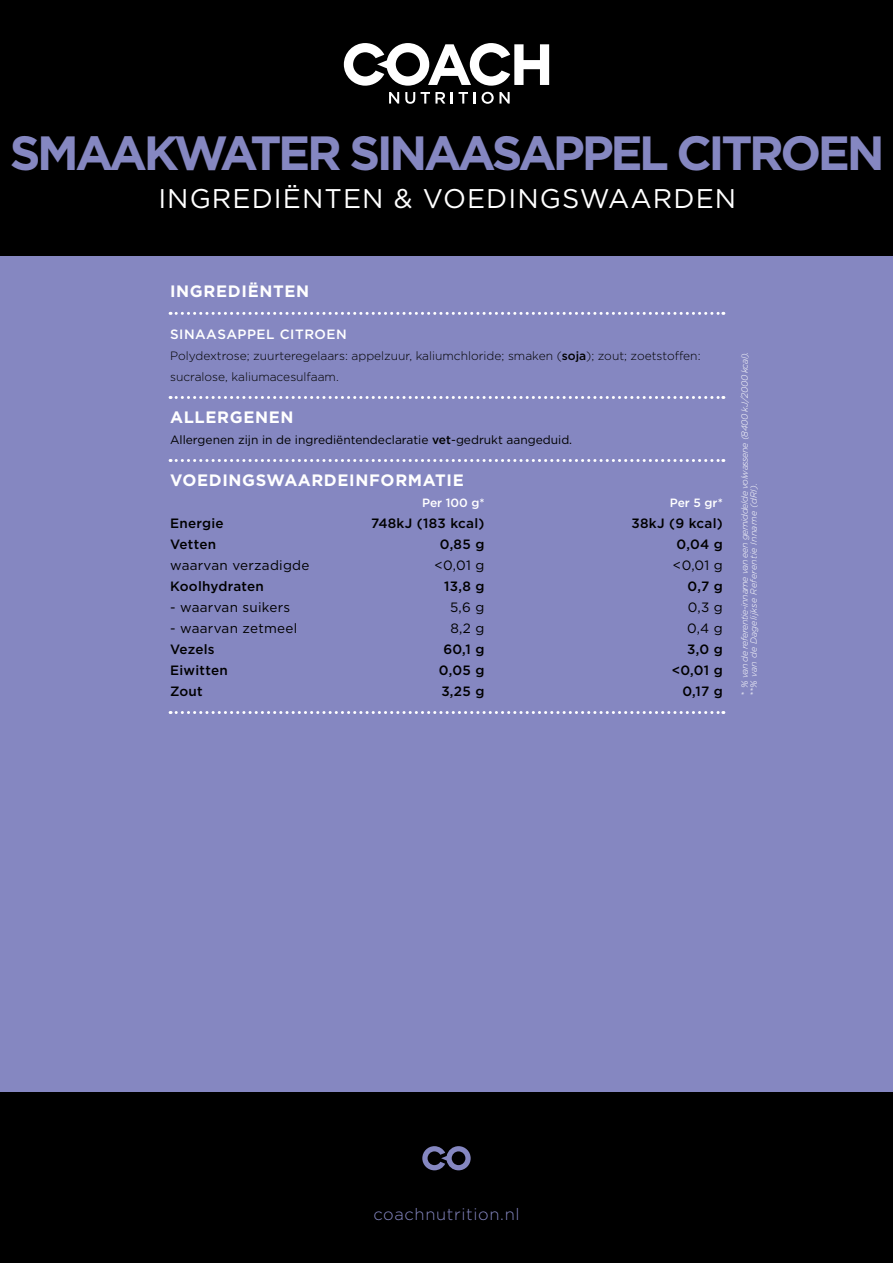
<style>
.page{position:relative;width:893px;height:1263px;background:#fff}
.page>*{position:absolute;margin:0;border:0;box-sizing:border-box;transform-origin:0 0}
.t1{font:700 48px "Gotham";letter-spacing:-.07em;color:#8587c1}
.t2{font:27px "Gotham";letter-spacing:.04em;color:#fff}
.SUBKOPJE{font:700 16.5px "Gotham";letter-spacing:.04em;color:#fff}
.t3{font:300 16.5px "Gotham";letter-spacing:.04em;color:#8587c1}
.INGREDIENTEN{font:500 13.5px "Gotham";letter-spacing:.02em;color:#000}
.INGREDIENTEN-2{font:13.5px "Gotham";letter-spacing:.02em;color:#000}
.SUBKOPJE-2{font:500 13.5px "Gotham";letter-spacing:.04em;color:#fff}
.PLATTE_TEKST{font:300 12px/21px "Gotham";color:#000}
.SUBKOPJE-3{font:12px "Gotham";color:#000}
.INGREDIENTEN-3{font:500 12px "Gotham";color:#fff}
.INGREDIENTEN-4{font:italic 300 9px "Gotham";letter-spacing:-.04em;color:#fff}
.INGREDIENTEN-5{font:italic 300 9px "Gotham";letter-spacing:.02em;color:#fff}
.s1{font-weight:500}
</style>
<div class="page">
<div style="left:0;top:120px;width:893px;height:977px;background:#8587c1"></div>
<div style="left:0;top:1093px;width:893px;height:170px;background:#000"></div>
<div style="left:0;top:0;width:893px;height:255px;background:#000"></div>
<svg style="left:344px;top:43px;width:205px;height:43px"></svg>
<svg style="left:389px;top:92px;width:10px;height:12px"></svg>
<svg style="left:405px;top:92px;width:10px;height:12px"></svg>
<svg style="left:421px;top:92px;width:24px;height:12px"></svg>
<svg style="left:451px;top:92px;width:2px;height:12px"></svg>
<svg style="left:459px;top:92px;width:9px;height:12px"></svg>
<svg style="left:474px;top:92px;width:2px;height:12px"></svg>
<svg style="left:482px;top:92px;width:28px;height:12px"></svg>
<svg style="left:422px;top:1146px;width:49px;height:24px"></svg>
<svg style="left:170px;top:711px;width:554px;height:3px"></svg>
<svg style="left:170px;top:396px;width:554px;height:3px"></svg>
<svg style="left:170px;top:459px;width:554px;height:3px"></svg>
<svg style="left:170px;top:312px;width:554px;height:3px"></svg>
<p class="t1" style="left:10px;top:124px;width:876px">SMAAKWATER SINAASAPPEL CITROEN</p>
<p class="t2" style="left:158px;top:182px;width:579px">INGREDIËNTEN &amp; VOEDINGSWAARDEN</p>
<p class="SUBKOPJE" style="left:170px;top:281px;width:141px">INGREDIËNTEN</p>
<p class="SUBKOPJE-2" style="left:170px;top:326px;width:178px">SINAASAPPEL CITROEN</p>
<p class="PLATTE_TEKST" style="left:170px;top:345px;width:532px">Polydextrose; zuurteregelaars: appelzuur, kaliumchloride; smaken (<span class="s1">soja</span>); zout; zoetstoffen: sucralose, kaliumacesulfaam.</p>
<p class="SUBKOPJE" style="left:170px;top:407px;width:125px">ALLERGENEN</p>
<p class="SUBKOPJE-3" style="left:170px;top:433px;width:404px">Allergenen zijn in de ingrediëntendeclaratie <span class="s1">vet</span>-gedrukt aangeduid.</p>
<p class="SUBKOPJE" style="left:170px;top:470px;width:295px">VOEDINGSWAARDEINFORMATIE</p>
<p class="INGREDIENTEN-3" style="left:422px;top:496px;width:64px">Per 100 g*</p>
<p class="INGREDIENTEN-3" style="left:670px;top:496px;width:55px">Per 5 gr*</p>
<p class="INGREDIENTEN" style="left:170px;top:515px;width:55px">Energie</p>
<p class="INGREDIENTEN" style="left:371px;top:515px;width:115px">748kJ (183 kcal)</p>
<p class="INGREDIENTEN" style="left:631px;top:515px;width:93px">38kJ (9 kcal)</p>
<p class="INGREDIENTEN" style="left:170px;top:536px;width:48px">Vetten</p>
<p class="INGREDIENTEN" style="left:440px;top:536px;width:46px">0,85 g</p>
<p class="INGREDIENTEN" style="left:677px;top:536px;width:48px">0,04 g</p>
<p class="INGREDIENTEN-2" style="left:170px;top:557px;width:141px">waarvan verzadigde</p>
<p class="INGREDIENTEN-2" style="left:435px;top:557px;width:51px">&lt;0,01 g</p>
<p class="INGREDIENTEN-2" style="left:673px;top:557px;width:51px">&lt;0,01 g</p>
<p class="INGREDIENTEN" style="left:170px;top:578px;width:95px">Koolhydraten</p>
<p class="INGREDIENTEN" style="left:444px;top:578px;width:42px">13,8 g</p>
<p class="INGREDIENTEN" style="left:688px;top:578px;width:37px">0,7 g</p>
<p class="INGREDIENTEN-2" style="left:170px;top:599px;width:122px">- waarvan suikers</p>
<p class="INGREDIENTEN-2" style="left:450px;top:599px;width:36px">5,6 g</p>
<p class="INGREDIENTEN-2" style="left:688px;top:599px;width:37px">0,3 g</p>
<p class="INGREDIENTEN-2" style="left:170px;top:620px;width:129px">- waarvan zetmeel</p>
<p class="INGREDIENTEN-2" style="left:450px;top:620px;width:35px">8,2 g</p>
<p class="INGREDIENTEN-2" style="left:687px;top:620px;width:37px">0,4 g</p>
<p class="INGREDIENTEN" style="left:170px;top:641px;width:46px">Vezels</p>
<p class="INGREDIENTEN" style="left:443px;top:641px;width:43px">60,1 g</p>
<p class="INGREDIENTEN" style="left:687px;top:641px;width:37px">3,0 g</p>
<p class="INGREDIENTEN" style="left:170px;top:662px;width:59px">Eiwitten</p>
<p class="INGREDIENTEN" style="left:439px;top:662px;width:47px">0,05 g</p>
<p class="INGREDIENTEN" style="left:672px;top:662px;width:53px">&lt;0,01 g</p>
<p class="INGREDIENTEN" style="left:170px;top:683px;width:34px">Zout</p>
<p class="INGREDIENTEN" style="left:441px;top:683px;width:45px">3,25 g</p>
<p class="INGREDIENTEN" style="left:682px;top:683px;width:42px">0,17 g</p>
<p class="INGREDIENTEN-4" style="left:739px;top:696px;width:346px;rotate:-90deg">* % van de referentie-inname van een gemiddelde volwassene (8400 kJ/2000 kcal).</p>
<p class="INGREDIENTEN-5" style="left:748px;top:696px;width:215px;rotate:-90deg">**% van de Dagelijkse Referentie Inname (dRI).</p>
<p class="t3" style="left:373px;top:1204px;width:148px">coachnutrition.nl</p>
</div>
